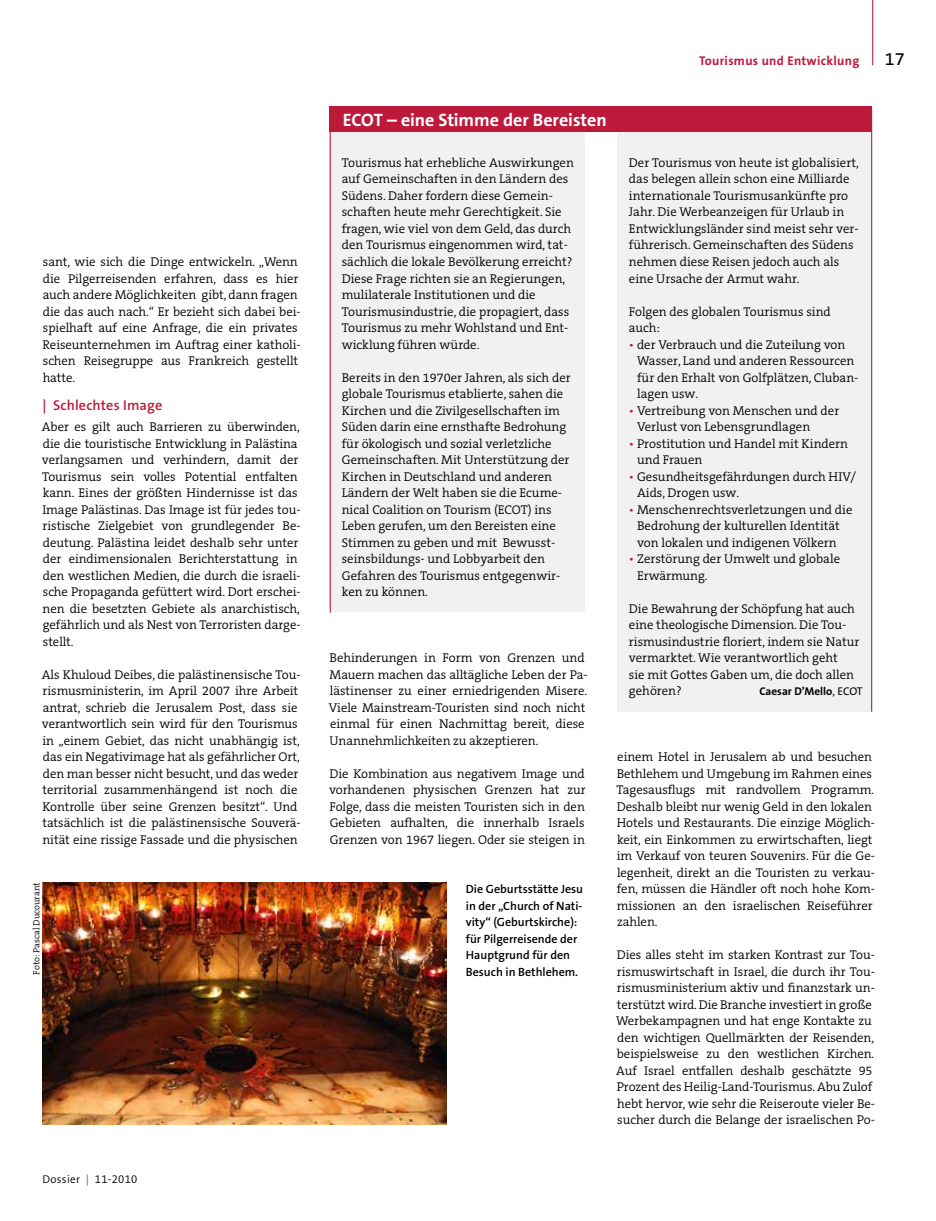
<style>
.page{position:relative;width:936px;height:1221px;background:#fff}
.page>*{position:absolute;margin:0;border:0;box-sizing:border-box;transform-origin:0 0}
.t1{font:700 18px "The Sans B W7";color:#fff}
.t2{font:18px "The Sans B W5 Plain";color:#000}
.t3{font:600 14.25px "The Sans B W6";letter-spacing:.01em;color:#bd193b}
.t4{font:300 12.75px/16.5px "The Serif B W4";letter-spacing:-.005em;color:#000}
.t5{font:700 12.75px "The Sans B W7";letter-spacing:.025em;color:#bd193b}
.t6{font:600 12px/16.5px "The Sans B W6";color:#000}
.t7{font:700 11.25px "The Sans B W7";color:#000}
.t8{font:300 11.25px "The Sans B W4";letter-spacing:.025em;color:#000}
.t9{font:300 9px "The Serif B W4";color:#000}
.s1{color:#bd193b}
.s2{font-family:"The Sans B W5 Plain";font-weight:400}
</style>
<div class="page">
<hr style="left:872px;top:0;width:1px;height:65px;background:#bd193b">
<div style="left:330px;top:110px;width:255px;height:502px;background:#f1f1f1"></div>
<hr style="left:330px;top:107px;width:1px;height:505px;background:#bd193b">
<div style="left:617px;top:127px;width:255px;height:584px;background:#f1f1f1"></div>
<hr style="left:871px;top:109px;width:1px;height:602px;background:#bd193b">
<div style="left:330px;top:106px;width:542px;height:26px;background:#bd193b"></div>
<img style="left:43px;top:882px;width:403px;height:241px">
<p class="t5" style="left:699px;top:53px;width:162px">Tourismus und Entwicklung</p>
<h1 class="t2" style="left:884px;top:48px;width:21px">17</h1>
<h1 class="t1" style="left:342px;top:108px;width:265px">ECOT – eine Stimme der Bereisten</h1>
<p class="t4" style="left:42px;top:253px;width:260px">sant, wie sich die Dinge entwickeln. „Wenn die Pilgerreisenden erfahren, dass es hier auch andere Möglichkeiten gibt, dann fragen die das auch nach.“ Er bezieht sich dabei bei&shy;spielhaft auf eine Anfrage, die ein privates Reiseunternehmen im Auftrag einer katholi&shy;schen Reisegruppe aus Frankreich gestellt hatte.</p>
<p class="t3" style="left:42px;top:396px;width:121px">| Schlechtes Image</p>
<p class="t4" style="left:42px;top:418px;width:260px">Aber es gilt auch Barrieren zu überwinden, die die touristische Entwicklung in Palästina verlangsamen und verhindern, damit der Tourismus sein volles Potential entfalten kann. Eines der größten Hindernisse ist das Image Palästinas. Das Image ist für jedes tou&shy;ristische Zielgebiet von grundlegender Be&shy;deutung. Palästina leidet deshalb sehr unter der eindimensionalen Berichterstattung in den westlichen Medien, die durch die israeli&shy;sche Propaganda gefüttert wird. Dort erschei&shy;nen die besetzten Gebiete als anarchistisch, gefährlich und als Nest von Terroristen darge&shy;stellt.</p>
<p class="t4" style="left:42px;top:666px;width:260px">Als Khuloud Deibes, die palästinensische Tou&shy;rismusministerin, im April 2007 ihre Arbeit antrat, schrieb die Jerusalem Post, dass sie verantwortlich sein wird für den Tourismus in „einem Gebiet, das nicht unabhängig ist, das ein Negativimage hat als gefährlicher Ort, den man besser nicht besucht, und das weder territorial zusammenhängend ist noch die Kontrolle über seine Grenzen besitzt“. Und tatsächlich ist die palästinensische Souverä&shy;nität eine rissige Fassade und die physischen</p>
<p class="t4" style="left:342px;top:154px;width:233px">Tourismus hat erhebliche Auswirkungen auf Gemeinschaften in den Ländern des Südens. Daher fordern diese Gemein&shy;schaften heute mehr Gerechtigkeit. Sie fragen, wie viel von dem Geld, das durch den Tourismus eingenommen wird, tat&shy;sächlich die lokale Bevölkerung erreicht?<br>Diese Frage richten sie an Regierungen, mulilaterale Institutionen und die Tourismusindustrie, die propagiert, dass Tourismus zu mehr Wohlstand und Ent&shy;wicklung führen würde.</p>
<p class="t4" style="left:342px;top:369px;width:230px">Bereits in den 1970er Jahren, als sich der globale Tourismus etablierte, sahen die Kirchen und die Zivilgesellschaften im Süden darin eine ernsthafte Bedrohung für ökologisch und sozial verletzliche Gemeinschaften. Mit Unterstützung der Kirchen in Deutschland und anderen Ländern der Welt haben sie die Ecume&shy;nical Coalition on Tourism (ECOT) ins Leben gerufen, um den Bereisten eine Stimmen zu geben und mit Bewusst&shy;seinsbildungs- und Lobbyarbeit den Gefahren des Tourismus entgegenwir&shy;ken zu können.</p>
<p class="t4" style="left:329px;top:649px;width:260px">Behinderungen in Form von Grenzen und Mauern machen das alltägliche Leben der Pa&shy;lästinenser zu einer erniedrigenden Misere.<br>Viele Mainstream-Touristen sind noch nicht einmal für einen Nachmittag bereit, diese Unannehmlichkeiten zu akzeptieren.</p>
<p class="t4" style="left:329px;top:765px;width:258px;text-align:justify">Die Kombination aus negativem Image und vorhandenen physischen Grenzen hat zur Folge, dass die meisten Touristen sich in den Gebieten aufhalten, die innerhalb Israels Grenzen von 1967 liegen. Oder sie steigen in</p>
<p class="t9" style="left:31px;top:974px;width:93px;rotate:-90deg">Foto: Pascal Ducourant</p>
<p class="t6" style="left:466px;top:881px;width:119px">Die Geburtsstätte Jesu in der „Church of Nati&shy;vity“ (Geburtskirche): für Pilgerreisende der<br>Hauptgrund für den<br>Besuch in Bethlehem.</p>
<p class="t4" style="left:629px;top:154px;width:231px">Der Tourismus von heute ist globalisiert, das belegen allein schon eine Milliarde internationale Tourismusankünfte pro Jahr. Die Werbeanzeigen für Urlaub in Entwicklungsländer sind meist sehr ver&shy;führerisch. Gemeinschaften des Südens nehmen diese Reisen jedoch auch als eine Ursache der Armut wahr.</p>
<p class="t4" style="left:629px;top:303px;width:203px">Folgen des globalen Tourismus sind auch:</p>
<p class="t4" style="left:637px;top:336px;width:223px;text-indent:-8px"><span class="s1">•</span> der Verbrauch und die Zuteilung von<br>Wasser, Land und anderen Ressourcen für den Erhalt von Golfplätzen, Cluban&shy;lagen usw.</p>
<p class="t4" style="left:637px;top:402px;width:204px;text-indent:-8px"><span class="s1">•</span> Vertreibung von Menschen und der<br>Verlust von Lebensgrundlagen</p>
<p class="t4" style="left:637px;top:435px;width:212px;text-indent:-8px"><span class="s1">•</span> Prostitution und Handel mit Kindern und Frauen</p>
<p class="t4" style="left:637px;top:468px;width:220px;text-indent:-8px"><span class="s1">•</span> Gesundheitsgefährdungen durch HIV/<br>Aids, Drogen usw.</p>
<p class="t4" style="left:637px;top:501px;width:217px;text-indent:-8px"><span class="s1">•</span> Menschenrechtsverletzungen und die<br>Bedrohung der kulturellen Identität von lokalen und indigenen Völkern</p>
<p class="t4" style="left:637px;top:550px;width:204px;text-indent:-8px"><span class="s1">•</span> Zerstörung der Umwelt und globale<br>Erwärmung.</p>
<p class="t4" style="left:629px;top:600px;width:232px">Die Bewahrung der Schöpfung hat auch eine theologische Dimension. Die Tou&shy;rismusindustrie floriert, indem sie Natur vermarktet. Wie verantwortlich geht<br>sie mit Gottes Gaben um, die doch allen gehören?</p>
<p class="t7" style="left:759px;top:684px;width:105px">Caesar D’Mello<span class="s2">, ECOT</span></p>
<p class="t4" style="left:616px;top:748px;width:260px">einem Hotel in Jerusalem ab und besuchen Bethlehem und Umgebung im Rahmen eines Tagesausflugs mit randvollem Programm.<br>Deshalb bleibt nur wenig Geld in den lokalen Hotels und Restaurants. Die einzige Möglich&shy;keit, ein Einkommen zu erwirtschaften, liegt im Verkauf von teuren Souvenirs. Für die Ge&shy;legenheit, direkt an die Touristen zu verkau&shy;fen, müssen die Händler oft noch hohe Kom&shy;missionen an den israelischen Reiseführer zahlen.</p>
<p class="t4" style="left:616px;top:946px;width:260px">Dies alles steht im starken Kontrast zur Tou&shy;rismuswirtschaft in Israel, die durch ihr Tou&shy;rismusministerium aktiv und finanzstark un&shy;terstützt wird. Die Branche investiert in große Werbekampagnen und hat enge Kontakte zu den wichtigen Quellmärkten der Reisenden, beispielsweise zu den westlichen Kirchen.<br>Auf Israel entfallen deshalb geschätzte 95<br>Prozent des Heilig-Land-Tourismus. Abu Zulof hebt hervor, wie sehr die Reiseroute vieler Be&shy;sucher durch die Belange der israelischen Po-</p>
<p class="t8" style="left:43px;top:1171px;width:96px">Dossier <span class="s1">|</span> 11-2010</p>
</div>
